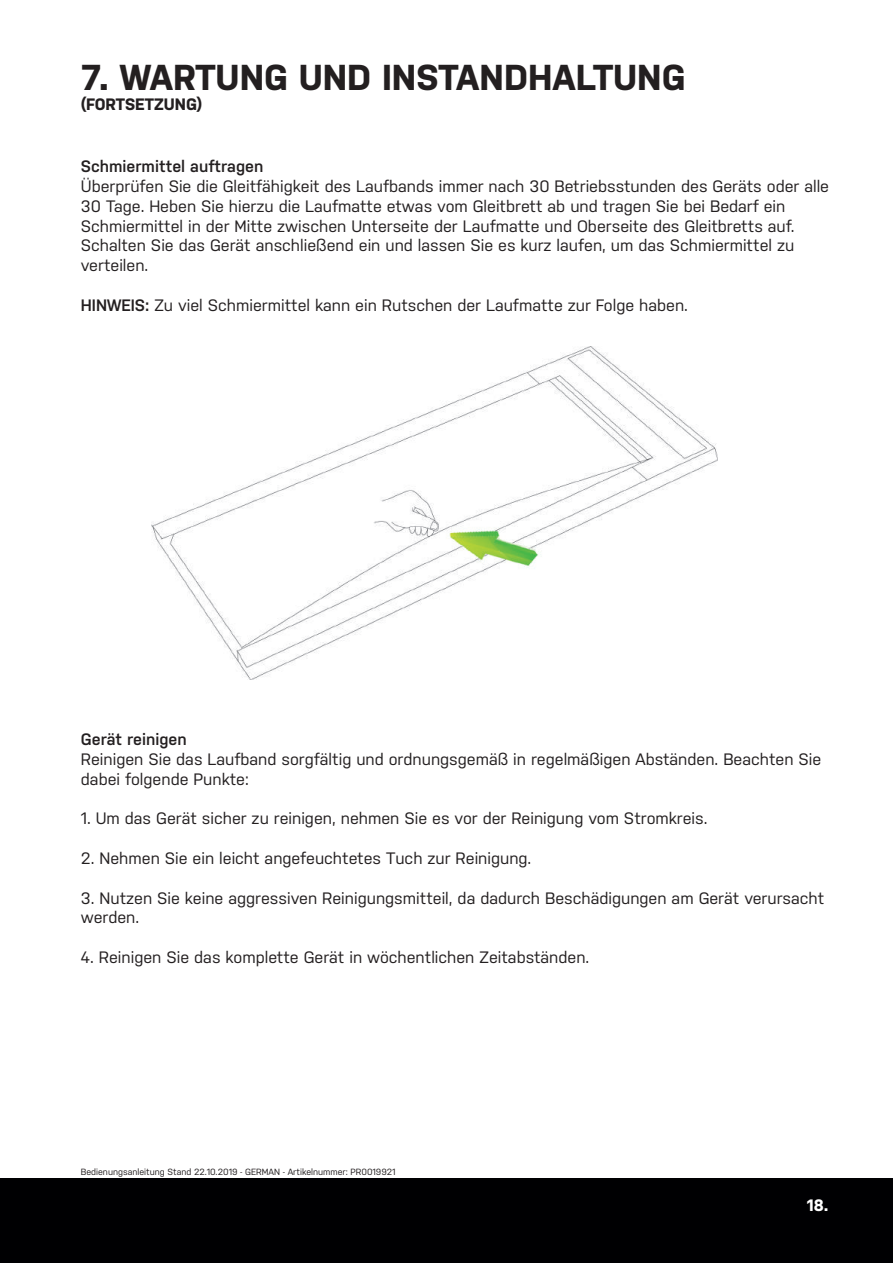
<style>
.page{position:relative;width:893px;height:1263px;background:#fff}
.page>*{position:absolute;margin:0;border:0;box-sizing:border-box;transform-origin:0 0}
.t1{font:700 36px "Nudista";color:#231f20}
.t2{font:16.5px/19.8px "Nudista";color:#231f20}
.t3{font:600 16.5px "Nudista";color:#231f20}
.t4{font:700 16.5px "Nudista";color:#231f20}
.t5{font:700 16.5px "Nudista";color:#fff}
.t6{font:9px "Nudista";color:#231f20}
.s1{font-weight:600}
</style>
<div class="page">
<div style="left:0;top:1178px;width:893px;height:85px;background:#000002"></div>
<img style="left:151px;top:347px;width:566px;height:332px">
<h1 class="t1" style="left:81px;top:57px;width:606px">7. WARTUNG UND INSTANDHALTUNG</h1>
<p class="t4" style="left:81px;top:95px;width:123px">(FORTSETZUNG)</p>
<p class="t3" style="left:81px;top:157px;width:184px">Schmiermittel auftragen</p>
<p class="t2" style="left:81px;top:176px;width:750px">Überprüfen Sie die Gleitfähigkeit des Laufbands immer nach 30 Betriebsstunden des Geräts oder alle 30 Tage. Heben Sie hierzu die Laufmatte etwas vom Gleitbrett ab und tragen Sie bei Bedarf ein Schmiermittel in der Mitte zwischen Unterseite der Laufmatte und Oberseite des Gleitbretts auf.<br>Schalten Sie das Gerät anschließend ein und lassen Sie es kurz laufen, um das Schmiermittel zu verteilen.</p>
<p class="t2" style="left:81px;top:295px;width:609px"><span class="s1">HINWEIS:</span> Zu viel Schmiermittel kann ein Rutschen der Laufmatte zur Folge haben.</p>
<p class="t3" style="left:81px;top:730px;width:107px">Gerät reinigen</p>
<p class="t2" style="left:81px;top:749px;width:742px">Reinigen Sie das Laufband sorgfältig und ordnungsgemäß in regelmäßigen Abständen. Beachten Sie dabei folgende Punkte:</p>
<p class="t2" style="left:81px;top:808px;width:628px">1. Um das Gerät sicher zu reinigen, nehmen Sie es vor der Reinigung vom Stromkreis.</p>
<p class="t2" style="left:81px;top:848px;width:452px">2. Nehmen Sie ein leicht angefeuchtetes Tuch zur Reinigung.</p>
<p class="t2" style="left:81px;top:888px;width:745px">3. Nutzen Sie keine aggressiven Reinigungsmitteil, da dadurch Beschädigungen am Gerät verursacht werden.</p>
<p class="t2" style="left:81px;top:947px;width:510px">4. Reinigen Sie das komplette Gerät in wöchentlichen Zeitabständen.</p>
<p class="t6" style="left:81px;top:1167px;width:316px">Bedienungsanleitung Stand 22.10.2019 - GERMAN - Artikelnummer: PR0019921</p>
<p class="t5" style="left:807px;top:1196px;width:23px">18.</p>
</div>
